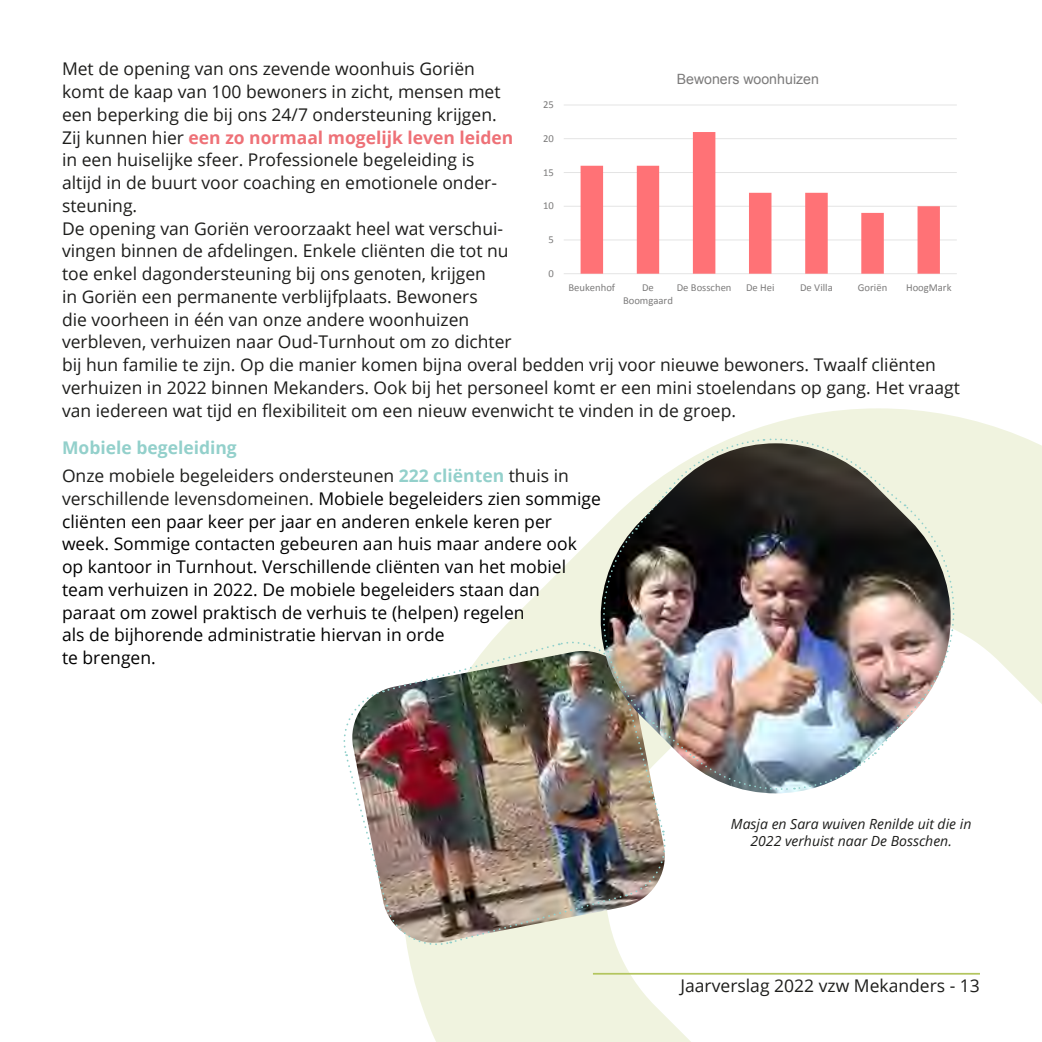
<style>
.page{position:relative;width:1042px;height:1042px;background:#fff}
.page>*{position:absolute;margin:0;border:0;box-sizing:border-box;transform-origin:0 0}
.t1{font:17.5px/22.8px "Open Sans";color:#1d1d1b}
.t2{font:17.5px/22.8px "Open Sans";color:#000}
.t3{font:14.17px "Arial";color:#7c7b7b}
.t4{font:italic 14px/16.8px "Open Sans";color:#1d1d1b;text-align:center}
.t5{font:10.67px/13px "Calibri";color:#7c7b7b;text-align:center}
.s1{font-weight:700;color:#ee7177}
.s2{font-weight:700;color:#93d0cb}
.s3{color:#1d1d1b}
</style>
<div class="page">
<svg style="left:407px;top:408px;width:635px;height:634px"></svg>
<hr style="left:593px;top:973px;width:387px;height:1px;background:#b3c55e">
<img style="left:343px;top:437px;width:626px;height:511px">
<hr style="left:564px;top:273px;width:393px;height:1px;background:#e4e4e4">
<hr style="left:564px;top:239px;width:393px;height:1px;background:#e4e4e4">
<hr style="left:564px;top:206px;width:393px;height:1px;background:#e4e4e4">
<hr style="left:564px;top:172px;width:393px;height:1px;background:#e4e4e4">
<hr style="left:564px;top:138px;width:393px;height:1px;background:#e4e4e4">
<hr style="left:564px;top:105px;width:393px;height:1px;background:#e4e4e4">
<svg style="left:580px;top:132px;width:360px;height:142px"></svg>
<p class="t1" style="left:62px;top:57px;width:899px">Met de opening van ons zevende woonhuis Goriën<br>komt de kaap van 100 bewoners in zicht, mensen met<br>een beperking die bij ons 24/7 ondersteuning krijgen.<br>Zij kunnen hier <span class="s1">een zo normaal mogelijk leven leiden<br></span>in een huiselijke sfeer. Professionele begeleiding is<br>altijd in de buurt voor coaching en emotionele onder-<br>steuning.<br>De opening van Goriën veroorzaakt heel wat verschui-<br>vingen binnen de afdelingen. Enkele cliënten die tot nu<br>toe enkel dagondersteuning bij ons genoten, krijgen<br>in Goriën een permanente verblijfplaats. Bewoners<br>die voorheen in één van onze andere woonhuizen<br>verbleven, verhuizen naar Oud-Turnhout om zo dichter<br>bij hun familie te zijn. Op die manier komen bijna overal bedden vrij voor nieuwe bewoners. Twaalf cliënten verhuizen in 2022 binnen Mekanders. Ook bij het personeel komt er een mini stoelendans op gang. Het vraagt van iedereen wat tijd en flexibiliteit om een nieuw evenwicht te vinden in de groep.</p>
<p class="t1" style="left:62px;top:434px;width:508px;line-height:27.7px"><span class="s2">Mobiele begeleiding<br></span>Onze mobiele begeleiders ondersteunen <span class="s2">222 cliënten</span> thuis in</p>
<p class="t2" style="left:62px;top:487px;width:540px"><span class="s3">verschillende levensdomeinen.</span> Mobiele begeleiders zien sommige cliënten een paar keer per jaar en anderen enkele keren per week. Sommige contacten gebeuren aan huis maar andere ook op kantoor in Turnhout. Verschillende cliënten van het mobiel team verhuizen in 2022. De mobiele begeleiders staan dan<br>paraat om zowel praktisch de verhuis te (helpen) regelen<br>als de bijhorende administratie hiervan in orde<br>te brengen.</p>
<p class="t3" style="left:677px;top:70px;width:144px">Bewoners woonhuizen</p>
<p class="t5" style="left:543px;top:98px;width:12px">25</p>
<p class="t5" style="left:543px;top:131px;width:12px">20</p>
<p class="t5" style="left:543px;top:165px;width:12px">15</p>
<p class="t5" style="left:543px;top:199px;width:12px">10</p>
<p class="t5" style="left:548px;top:233px;width:7px">5</p>
<p class="t5" style="left:548px;top:266px;width:7px">0</p>
<p class="t5" style="left:568px;top:280px;width:48px">Beukenhof</p>
<p class="t5" style="left:623px;top:280px;width:51px">De<br>Boomgaard</p>
<p class="t5" style="left:677px;top:280px;width:56px">De Bosschen</p>
<p class="t5" style="left:746px;top:280px;width:30px">De Hei</p>
<p class="t5" style="left:800px;top:280px;width:34px">De Villa</p>
<p class="t5" style="left:858px;top:280px;width:31px">Goriën</p>
<p class="t5" style="left:906px;top:280px;width:47px">HoogMark</p>
<p class="t4" style="left:731px;top:815px;width:242px">Masja en Sara wuiven Renilde uit die in<br>2022 verhuist naar De Bosschen.</p>
<p class="t1" style="left:680px;top:974px;width:301px">Jaarverslag 2022 vzw Mekanders - 13</p>
</div>
